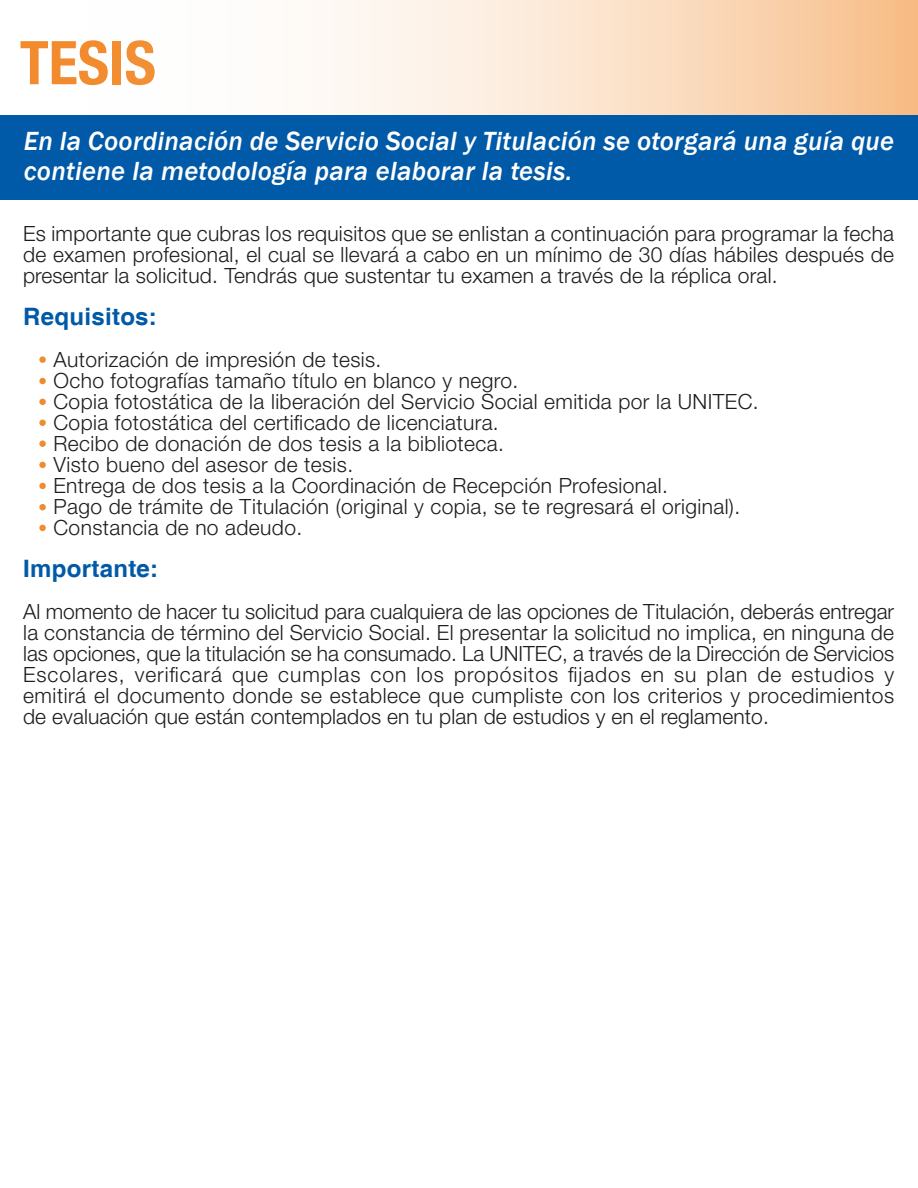
<style>
.page{position:relative;width:918px;height:1188px;background:#fff}
.page>*{position:absolute;margin:0;border:0;box-sizing:border-box;transform-origin:0 0}
.t1{font:700 condensed 60.3px "Helvetica Neue LT Pro";color:#f28b2d}
.t2{font:italic 500 27px/30px "Franklin Gothic";letter-spacing:.01em;color:#fff}
.t3{font:700 24px "Helvetica";letter-spacing:.015em;color:#005aa7}
.t4{font:300 21px/21px "Helvetica Neue LT Pro";letter-spacing:.02em;color:#1d1d1b;text-align:justify}
</style>
<div class="page">
<div style="left:0;top:115px;width:918px;height:85px;background:#005aa7"></div>
<div style="left:39px;top:356px;width:7px;height:7px;background:#f28b2d;border-radius:50%"></div>
<div style="left:39px;top:378px;width:7px;height:6px;background:#f28b2d;border-radius:50%"></div>
<div style="left:39px;top:399px;width:7px;height:6px;background:#f28b2d;border-radius:50%"></div>
<div style="left:39px;top:420px;width:7px;height:6px;background:#f28b2d;border-radius:50%"></div>
<div style="left:39px;top:440px;width:7px;height:7px;background:#f28b2d;border-radius:50%"></div>
<div style="left:39px;top:483px;width:7px;height:6px;background:#f28b2d;border-radius:50%"></div>
<div style="left:39px;top:525px;width:7px;height:6px;background:#f28b2d;border-radius:50%"></div>
<div style="left:39px;top:462px;width:7px;height:6px;background:#f28b2d;border-radius:50%"></div>
<div style="left:39px;top:504px;width:7px;height:6px;background:#f28b2d;border-radius:50%"></div>
<svg style="left:321px;top:0;width:597px;height:115px;background:#fadfc6"></svg>
<h1 class="t1" style="left:20px;top:26px;width:138px">TESIS</h1>
<p class="t2" style="left:24px;top:127px;width:872px">En la Coordinación de Servicio Social y Titulación se otorgará una guía que contiene la metodología para elaborar la tesis.</p>
<p class="t4" style="left:23px;top:223px;width:873px">Es importante que cubras los requisitos que se enlistan a continuación para programar la fecha de examen profesional, el cual se llevará a cabo en un mínimo de 30 días hábiles después de presentar la solicitud. Tendrás que sustentar tu examen a través de la réplica oral.</p>
<p class="t3" style="left:23px;top:302px;width:135px">Requisitos:</p>
<p class="t4" style="left:54px;top:349px;width:707px;text-align:left">Autorización de impresión de tesis.<br>Ocho fotografías tamaño título en blanco y negro.<br>Copia fotostática de la liberación del Servicio Social emitida por la UNITEC.<br>Copia fotostática del certificado de licenciatura.<br>Recibo de donación de dos tesis a la biblioteca.<br>Visto bueno del asesor de tesis.<br>Entrega de dos tesis a la Coordinación de Recepción Profesional.<br>Pago de trámite de Titulación (original y copia, se te regresará el original).<br>Constancia de no adeudo.</p>
<p class="t3" style="left:23px;top:554px;width:137px">Importante:</p>
<p class="t4" style="left:23px;top:601px;width:873px">Al momento de hacer tu solicitud para cualquiera de las opciones de Titulación, deberás entregar la constancia de término del Servicio Social. El presentar la solicitud no implica, en ninguna de las opciones, que la titulación se ha consumado. La UNITEC, a través de la Dirección de Servicios Escolares, verificará que cumplas con los propósitos fijados en su plan de estudios y emitirá el documento donde se establece que cumpliste con los criterios y procedimientos de evaluación que están contemplados en tu plan de estudios y en el reglamento.</p>
</div>
